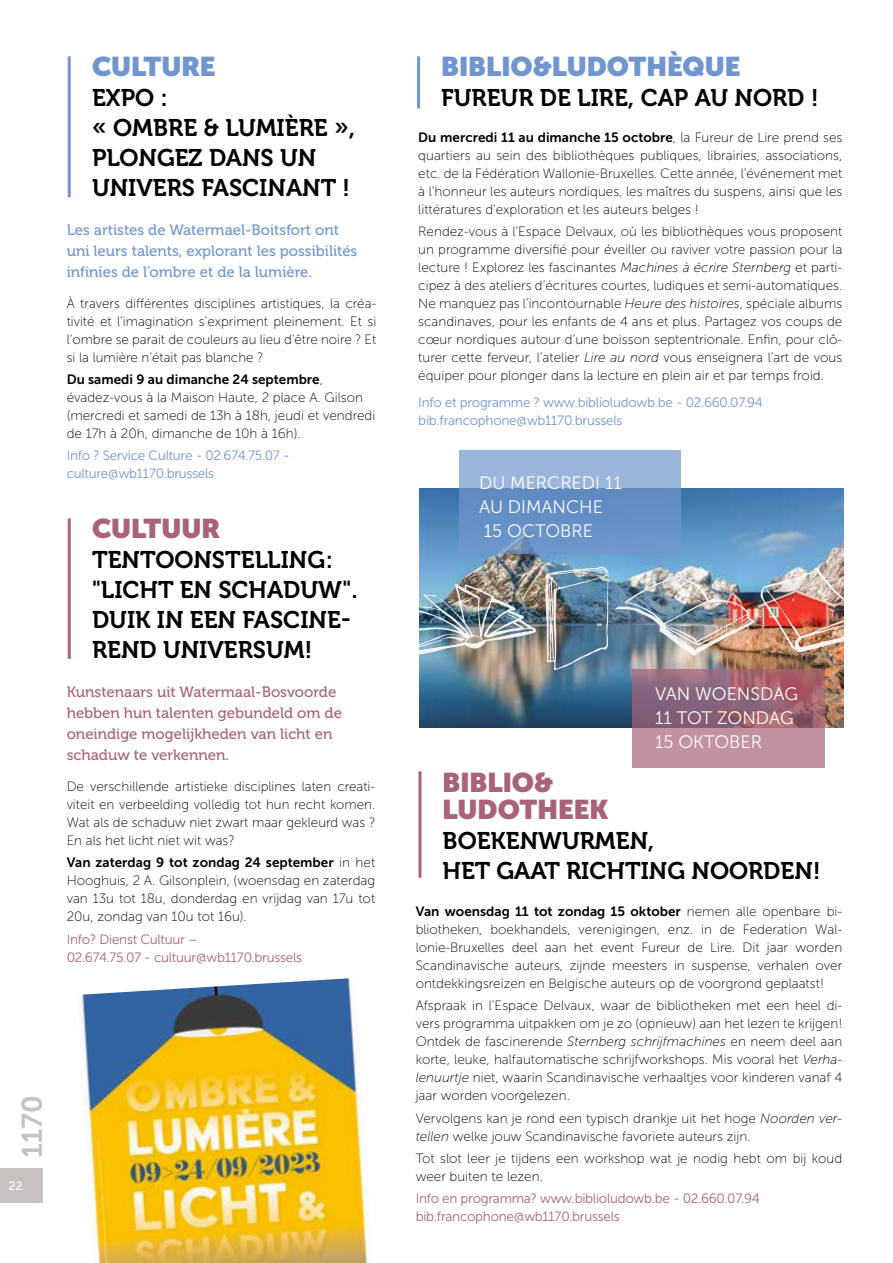
<style>
.page{position:relative;width:893px;height:1263px;background:#fff}
.page>*{position:absolute;margin:0;border:0;box-sizing:border-box;transform-origin:0 0}
.t1{font:900 27px "Museo Sans Display";color:#7196cf}
.t2{font:900 27px/27px "Museo Sans Display";color:#a96379}
.t3{font:24px/30px "Museo 700";color:#000}
.t4{font:18px/24px "Museo Sans 300";color:#fff}
.t5{font:15px/21px "Museo 500";color:#a96379}
.t6{font:15px/21px "Museo 500";color:#7196cf}
.t7{font:13.5px/18px "Museo Sans 100";color:#000;text-align:justify}
.t8{font:13.5px "Museo Sans 700";color:#000}
.t9{font:13.5px/18px "Museo Sans 300";letter-spacing:-.02em;color:#7196cf}
.t10{font:13.5px/18px "Museo Sans 300";letter-spacing:-.02em;color:#a96379}
.t11{font:12px "Museo Sans 500";color:#fff}
.s1{font-family:"Museo Sans 100"}
.s2{font-style:italic}
</style>
<div class="page">
<svg style="left:21px;top:1097px;width:21px;height:60px"></svg>
<img style="left:81px;top:978px;width:287px;height:285px">
<div style="left:0;top:1168px;width:43px;height:34px;background:#c7c1bf"></div>
<hr style="left:68px;top:56px;width:3px;height:141px;background:#7196cf">
<hr style="left:68px;top:518px;width:3px;height:141px;background:#a96379">
<img style="left:420px;top:488px;width:423px;height:239px">
<hr style="left:417px;top:56px;width:3px;height:52px;background:#7196cf">
<hr style="left:418px;top:771px;width:3px;height:107px;background:#a96379">
<svg style="left:459px;top:450px;width:222px;height:103px;background:#799dce"></svg>
<img style="left:419px;top:583px;width:117px;height:72px">
<img style="left:545px;top:565px;width:299px;height:106px">
<svg style="left:632px;top:670px;width:193px;height:98px;background:#a77687"></svg>
<p class="t11" style="left:9px;top:1179px;width:15px">22</p>
<h1 class="t1" style="left:92px;top:50px;width:125px">CULTURE</h1>
<h2 class="t3" style="left:92px;top:83px;width:265px">EXPO :<br>« OMBRE &amp; LUMIÈRE »,<br>PLONGEZ DANS UN<br>UNIVERS FASCINANT !</h2>
<p class="t6" style="left:67px;top:219px;width:292px">Les artistes de Watermael-Boitsfort ont uni leurs talents, explorant les possibilités infinies de l’ombre et de la lumière.</p>
<p class="t7" style="left:67px;top:294px;width:311px">À travers différentes disciplines artistiques, la créa&shy;tivité et l’imagination s’expriment pleinement. Et si l’ombre se parait de couleurs au lieu d’être noire ? Et si la lumière n’était pas blanche ?</p>
<p class="t8" style="left:67px;top:372px;width:258px">Du samedi 9 au dimanche 24 septembre<span class="s1">,</span></p>
<p class="t7" style="left:67px;top:388px;width:310px;text-align:left">évadez-vous à la Maison Haute, 2 place A. Gilson (mercredi et samedi de 13h à 18h, jeudi et vendredi de 17h à 20h, dimanche de 10h à 16h).</p>
<p class="t9" style="left:67px;top:447px;width:224px">Info ? Service Culture - 02.674.75.07 - culture@wb1170.brussels</p>
<h1 class="t2" style="left:92px;top:515px;width:129px">CULTUUR</h1>
<h2 class="t3" style="left:92px;top:545px;width:267px">TENTOONSTELLING: "LICHT EN SCHADUW".<br>DUIK IN EEN FASCINE-<br>REND UNIVERSUM!</h2>
<p class="t5" style="left:67px;top:682px;width:277px">Kunstenaars uit Watermaal-Bosvoorde hebben hun talenten gebundeld om de oneindige mogelijkheden van licht en schaduw te verkennen.</p>
<p class="t7" style="left:67px;top:778px;width:310px">De verschillende artistieke disciplines laten creati&shy;viteit en verbeelding volledig tot hun recht komen.<br>Wat als de schaduw niet zwart maar gekleurd was ?<br>En als het licht niet wit was?</p>
<p class="t8" style="left:67px;top:855px;width:310px">Van zaterdag 9 tot zondag 24 september <span class="s1">in het</span></p>
<p class="t7" style="left:67px;top:872px;width:310px">Hooghuis, 2 A. Gilsonplein, (woensdag en zaterdag van 13u tot 18u, donderdag en vrijdag van 17u tot 20u, zondag van 10u tot 16u).</p>
<p class="t10" style="left:67px;top:930px;width:237px">Info? Dienst Cultuur –<br>02.674.75.07 - cultuur@wb1170.brussels</p>
<h1 class="t1" style="left:441px;top:50px;width:301px">BIBLIO&amp;LUDOTHÈQUE</h1>
<h2 class="t3" style="left:441px;top:83px;width:379px">FUREUR DE LIRE, CAP AU NORD !</h2>
<p class="t8" style="left:418px;top:130px;width:425px">Du mercredi 11 au dimanche 15 octobre<span class="s1">, la Fureur de Lire prend ses</span></p>
<p class="t7" style="left:418px;top:146px;width:425px">quartiers au sein des bibliothèques publiques, librairies, associations, etc. de la Fédération Wallonie-Bruxelles. Cette année, l’événement met à l’honneur les auteurs nordiques, les maîtres du suspens, ainsi que les littératures d'exploration et les auteurs belges !</p>
<p class="t7" style="left:418px;top:223px;width:425px">Rendez-vous à l’Espace Delvaux, où les bibliothèques vous proposent un programme diversifié pour éveiller ou raviver votre passion pour la lecture ! Explorez les fascinantes <span class="s2">Machines à écrire Sternberg</span> et parti&shy;cipez à des ateliers d’écritures courtes, ludiques et semi-automatiques.<br>Ne manquez pas l’incontournable <span class="s2">Heure des histoires</span>, spéciale albums scandinaves, pour les enfants de 4 ans et plus. Partagez vos coups de cœur nordiques autour d’une boisson septentrionale. Enfin, pour clô&shy;turer cette ferveur, l’atelier <span class="s2">Lire au nord</span> vous enseignera l’art de vous équiper pour plonger dans la lecture en plein air et par temps froid.</p>
<p class="t9" style="left:418px;top:393px;width:346px">Info et programme ? www.biblioludowb.be - 02.660.07.94 bib.francophone@wb1170.brussels</p>
<h3 class="t4" style="left:479px;top:471px;width:144px">DU MERCREDI 11<br>AU DIMANCHE<br>15 OCTOBRE</h3>
<h3 class="t4" style="left:655px;top:682px;width:144px">VAN WOENSDAG<br>11 TOT ZONDAG<br>15 OKTOBER</h3>
<h1 class="t2" style="left:443px;top:769px;width:167px">BIBLIO&amp;<br>LUDOTHEEK</h1>
<h2 class="t3" style="left:443px;top:826px;width:380px">BOEKENWURMEN,<br>HET GAAT RICHTING NOORDEN!</h2>
<p class="t8" style="left:416px;top:904px;width:428px">Van woensdag 11 tot zondag 15 oktober <span class="s1">nemen alle openbare bi-</span></p>
<p class="t7" style="left:416px;top:921px;width:428px">bliotheken, boekhandels, verenigingen, enz. in de Federation Wal&shy;lonie-Bruxelles deel aan het event Fureur de Lire. Dit jaar worden Scandinavische auteurs, zijnde meesters in suspense, verhalen over ontdekkingsreizen en Belgische auteurs op de voorgrond geplaatst!</p>
<p class="t7" style="left:416px;top:997px;width:428px">Afspraak in l’Espace Delvaux, waar de bibliotheken met een heel di&shy;vers programma uitpakken om je zo (opnieuw) aan het lezen te krijgen!<br>Ontdek de fascinerende <span class="s2">Sternberg schrijfmachines</span> en neem deel aan korte, leuke, halfautomatische schrijfworkshops. Mis vooral het <span class="s2">Verha&shy;lenuurtje</span> niet, waarin Scandinavische verhaaltjes voor kinderen vanaf 4 jaar worden voorgelezen.</p>
<p class="t7" style="left:416px;top:1109px;width:428px">Vervolgens kan je rond een typisch drankje uit het hoge <span class="s2">Noorden ver&shy;tellen</span> welke jouw Scandinavische favoriete auteurs zijn.</p>
<p class="t7" style="left:416px;top:1149px;width:428px">Tot slot leer je tijdens een workshop wat je nodig hebt om bij koud weer buiten te lezen.</p>
<p class="t10" style="left:416px;top:1189px;width:346px">Info en programma? www.biblioludowb.be - 02.660.07.94 bib.francophone@wb1170.brussels</p>
</div>
